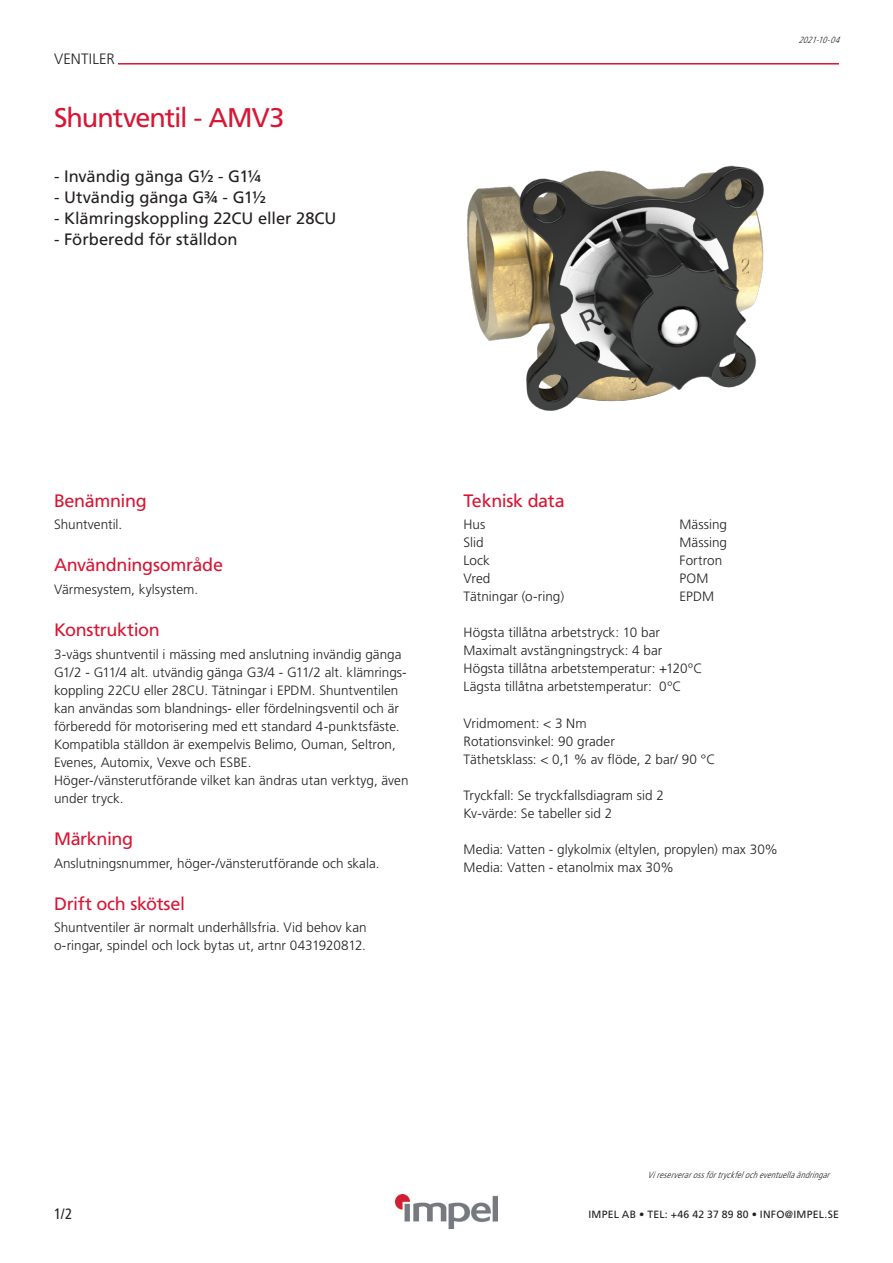
<style>
.page{position:relative;width:893px;height:1263px;background:#fff}
.page>*{position:absolute;margin:0;border:0;box-sizing:border-box;transform-origin:0 0}
.Rubrik_1{font:27px "Frutiger";letter-spacing:-.04em;color:#d71634}
.Rubrik_2{font:18px "Frutiger";letter-spacing:-.02em;color:#d71634}
.Ingress_1{font:16.5px "Frutiger";color:#231f20}
.Toppdekor_Versalrubr{font:300 15px "Frutiger";letter-spacing:.015em;color:#231f20}
.Paginering_V{font:condensed 15px "Frutiger";color:#231f20}
.Brödtext{font:300 13.5px/18px "Frutiger";color:#231f20}
.t1{font:10.5px "Frutiger";letter-spacing:.02em;color:#231f20}
.Bildtext_-_ändringar{font:italic 300 condensed 9px "Frutiger LT Std";color:#231f20}
</style>
<div class="page">
<img style="left:396px;top:1195px;width:101px;height:33px">
<hr style="left:118px;top:63px;width:721px;height:2px;background:#d71634">
<img style="left:467px;top:165px;width:297px;height:246px">
<p class="Toppdekor_Versalrubr" style="left:54px;top:51px;width:62px">VENTILER</p>
<p class="Rubrik_1" style="left:54px;top:101px;width:232px">Shuntventil - AMV3</p>
<p class="Ingress_1" style="left:54px;top:167px;width:209px">- Invändig gänga G½ - G1¼</p>
<p class="Ingress_1" style="left:54px;top:188px;width:213px">- Utvändig gänga G¾ - G1½</p>
<p class="Ingress_1" style="left:54px;top:209px;width:284px">- Klämringskoppling 22CU eller 28CU</p>
<p class="Ingress_1" style="left:54px;top:230px;width:185px">- Förberedd för ställdon</p>
<p class="Bildtext_-_ändringar" style="left:798px;top:34px;width:46px">2021-10-04</p>
<p class="Rubrik_2" style="left:54px;top:490px;width:94px">Benämning</p>
<p class="Brödtext" style="left:54px;top:516px;width:70px">Shuntventil.</p>
<p class="Rubrik_2" style="left:54px;top:555px;width:170px">Användningsområde</p>
<p class="Brödtext" style="left:54px;top:580px;width:146px">Värmesystem, kylsystem.</p>
<p class="Rubrik_2" style="left:54px;top:619px;width:107px">Konstruktion</p>
<p class="Brödtext" style="left:54px;top:645px;width:354px">3-vägs shuntventil i mässing med anslutning invändig gänga G1/2 - G11/4 alt. utvändig gänga G3/4 - G11/2 alt. klämrings&shy;koppling 22CU eller 28CU. Tätningar i EPDM. Shuntventilen kan användas som blandnings- eller fördelningsventil och är förberedd för motorisering med ett standard 4-punktsfäste.<br>Kompatibla ställdon är exempelvis Belimo, Ouman, Seltron, Evenes, Automix, Vexve och ESBE.</p>
<p class="Brödtext" style="left:54px;top:771px;width:356px">Höger-/vänsterutförande vilket kan ändras utan verktyg, även under tryck.</p>
<p class="Rubrik_2" style="left:54px;top:828px;width:81px">Märkning</p>
<p class="Brödtext" style="left:54px;top:854px;width:327px">Anslutningsnummer, höger-/vänsterutförande och skala.</p>
<p class="Rubrik_2" style="left:54px;top:893px;width:133px">Drift och skötsel</p>
<p class="Brödtext" style="left:54px;top:918px;width:314px">Shuntventiler är normalt underhållsfria. Vid behov kan o-ringar, spindel och lock bytas ut, artnr 0431920812.</p>
<p class="Rubrik_2" style="left:463px;top:490px;width:103px">Teknisk data</p>
<p class="Brödtext" style="left:463px;top:516px;width:23px">Hus</p>
<p class="Brödtext" style="left:679px;top:516px;width:49px">Mässing</p>
<p class="Brödtext" style="left:463px;top:534px;width:22px">Slid</p>
<p class="Brödtext" style="left:679px;top:534px;width:49px">Mässing</p>
<p class="Brödtext" style="left:463px;top:552px;width:28px">Lock</p>
<p class="Brödtext" style="left:679px;top:552px;width:44px">Fortron</p>
<p class="Brödtext" style="left:463px;top:570px;width:28px">Vred</p>
<p class="Brödtext" style="left:679px;top:570px;width:30px">POM</p>
<p class="Brödtext" style="left:463px;top:588px;width:102px">Tätningar (o-ring)</p>
<p class="Brödtext" style="left:679px;top:588px;width:36px">EPDM</p>
<p class="Brödtext" style="left:463px;top:624px;width:198px">Högsta tillåtna arbetstryck: 10 bar</p>
<p class="Brödtext" style="left:463px;top:642px;width:200px">Maximalt avstängningstryck: 4 bar</p>
<p class="Brödtext" style="left:463px;top:660px;width:240px">Högsta tillåtna arbetstemperatur: +120ºC</p>
<p class="Brödtext" style="left:463px;top:678px;width:220px">Lägsta tillåtna arbetstemperatur: 0ºC</p>
<p class="Brödtext" style="left:463px;top:714px;width:125px">Vridmoment: &lt; 3 Nm</p>
<p class="Brödtext" style="left:463px;top:732px;width:153px">Rotationsvinkel: 90 grader</p>
<p class="Brödtext" style="left:463px;top:750px;width:253px">Täthetsklass: &lt; 0,1 % av flöde, 2 bar/ 90 °C</p>
<p class="Brödtext" style="left:463px;top:786px;width:202px">Tryckfall: Se tryckfallsdiagram sid 2</p>
<p class="Brödtext" style="left:463px;top:804px;width:150px">Kv-värde: Se tabeller sid 2</p>
<p class="Brödtext" style="left:463px;top:840px;width:316px">Media: Vatten - glykolmix (eltylen, propylen) max 30%</p>
<p class="Brödtext" style="left:463px;top:858px;width:212px">Media: Vatten - etanolmix max 30%</p>
<p class="Bildtext_-_ändringar" style="left:648px;top:1170px;width:187px">Vireserverarossförtryckfelocheventuellaändringar</p>
<p class="Paginering_V" style="left:54px;top:1205px;width:20px">1/2</p>
<p class="t1" style="left:588px;top:1208px;width:252px">IMPEL AB • TEL: +46 42 37 89 80 • INFO@IMPEL.SE</p>
</div>
